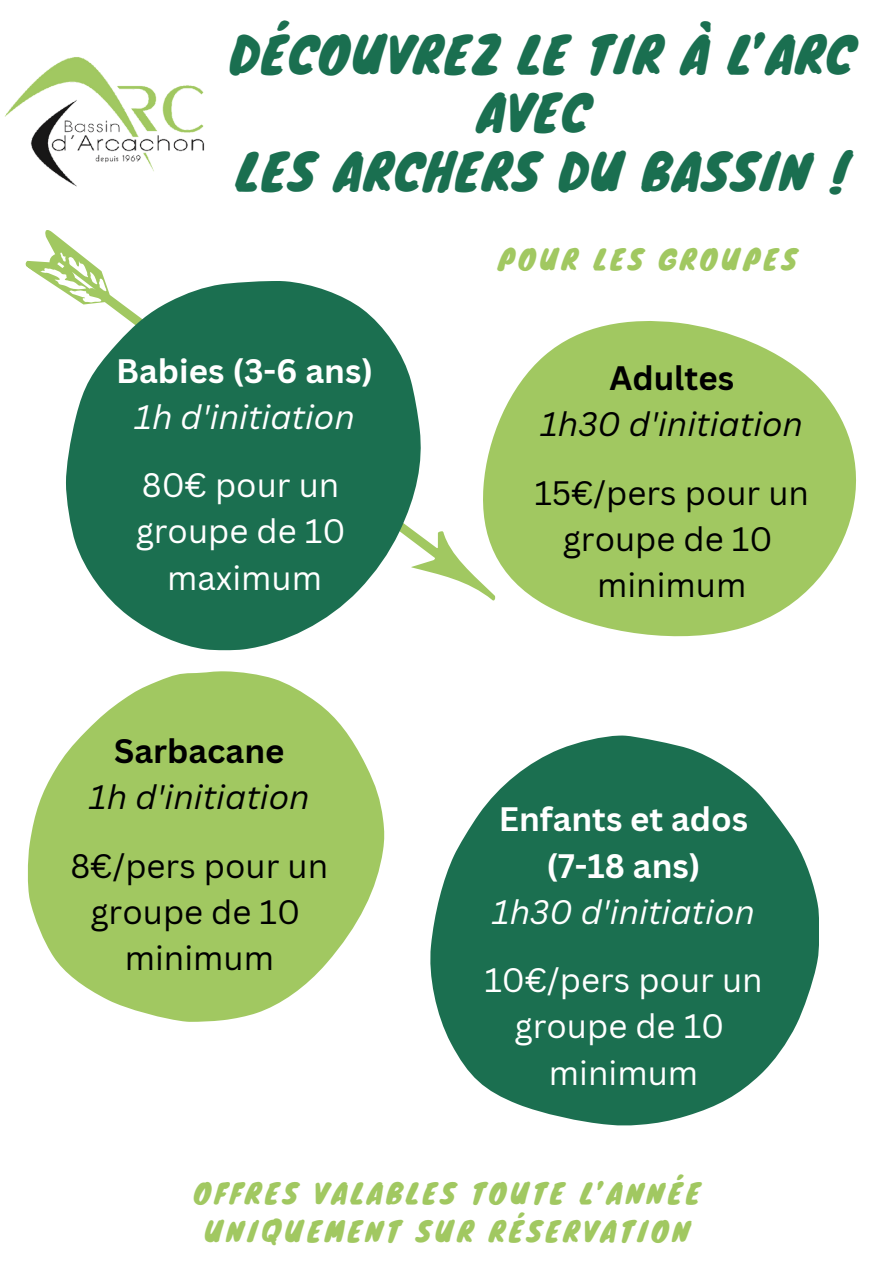
<style>
.page{position:relative;width:894px;height:1264px;background:#fff}
.page>*{position:absolute;margin:0;border:0;box-sizing:border-box;transform-origin:0 0}
.t1{font:48.75px/58.5px "Knewave";letter-spacing:.04em;color:#1a6f50;text-align:center}
.t2{font:700 33px/46.2px "Canva Sans";color:#fff;text-align:center}
.t3{font:33px/46.2px "Canva Sans";color:#000;text-align:center}
.t4{font:33px/46.2px "Canva Sans";color:#fff;text-align:center}
.t5{font:italic 33px/46.2px "Canva Sans";color:#000;text-align:center}
.t6{font:27.15px "Knewave";letter-spacing:.14em;color:#a1c861}
.s1{font-weight:400;font-style:italic}
.s2{font-weight:700;font-style:normal}
</style>
<div class="page">
<img style="left:4px;top:57px;width:201px;height:130px">
<svg style="left:423px;top:531px;width:57px;height:61px"></svg>
<svg style="left:25px;top:230px;width:80px;height:63px"></svg>
<svg style="left:66px;top:281px;width:357px;height:369px;fill:#1b6f50"></svg>
<svg style="left:480px;top:321px;width:376px;height:316px;fill:#a1c861"></svg>
<svg style="left:430px;top:735px;width:388px;height:390px;fill:#1b6f50"></svg>
<svg style="left:27px;top:671px;width:357px;height:351px;fill:#a1c861"></svg>
<h2 class="t1" style="left:230px;top:23px;width:625px">DÉCOUVREZ LE TIR À L’ARC<br>AVEC<br>LES ARCHERS DU BASSIN !</h2>
<h1 class="t2" style="left:116px;top:346px;width:258px">Babies (3-6 ans)<br><span class="s1">1h d'initiation</span></h1>
<p class="t4" style="left:136px;top:461px;width:211px">80€ pour un groupe de 10 maximum</p>
<p class="t5" style="left:89px;top:727px;width:222px"><span class="s2">Sarbacane<br></span>1h d'initiation</p>
<p class="t3" style="left:71px;top:841px;width:259px">8€/pers pour un groupe de 10 minimum</p>
<h2 class="t6" style="left:498px;top:237px;width:300px">POUR LES GROUPES</h2>
<p class="t5" style="left:540px;top:354px;width:264px"><span class="s2">Adultes<br></span>1h30 d'initiation</p>
<h2 class="t3" style="left:534px;top:468px;width:276px">15€/pers pour un groupe de 10 minimum</h2>
<h2 class="t2" style="left:492px;top:795px;width:264px">Enfants et ados (7-18 ans)<br><span class="s1">1h30 d'initiation</span></h2>
<p class="t4" style="left:484px;top:956px;width:280px">10€/pers pour un groupe de 10 minimum</p>
<h2 class="t6" style="left:193px;top:1171px;width:508px">OFFRES VALABLES TOUTE L’ANNÉE</h2>
<p class="t6" style="left:204px;top:1209px;width:486px">UNIQUEMENT SUR RÉSERVATION</p>
</div>
